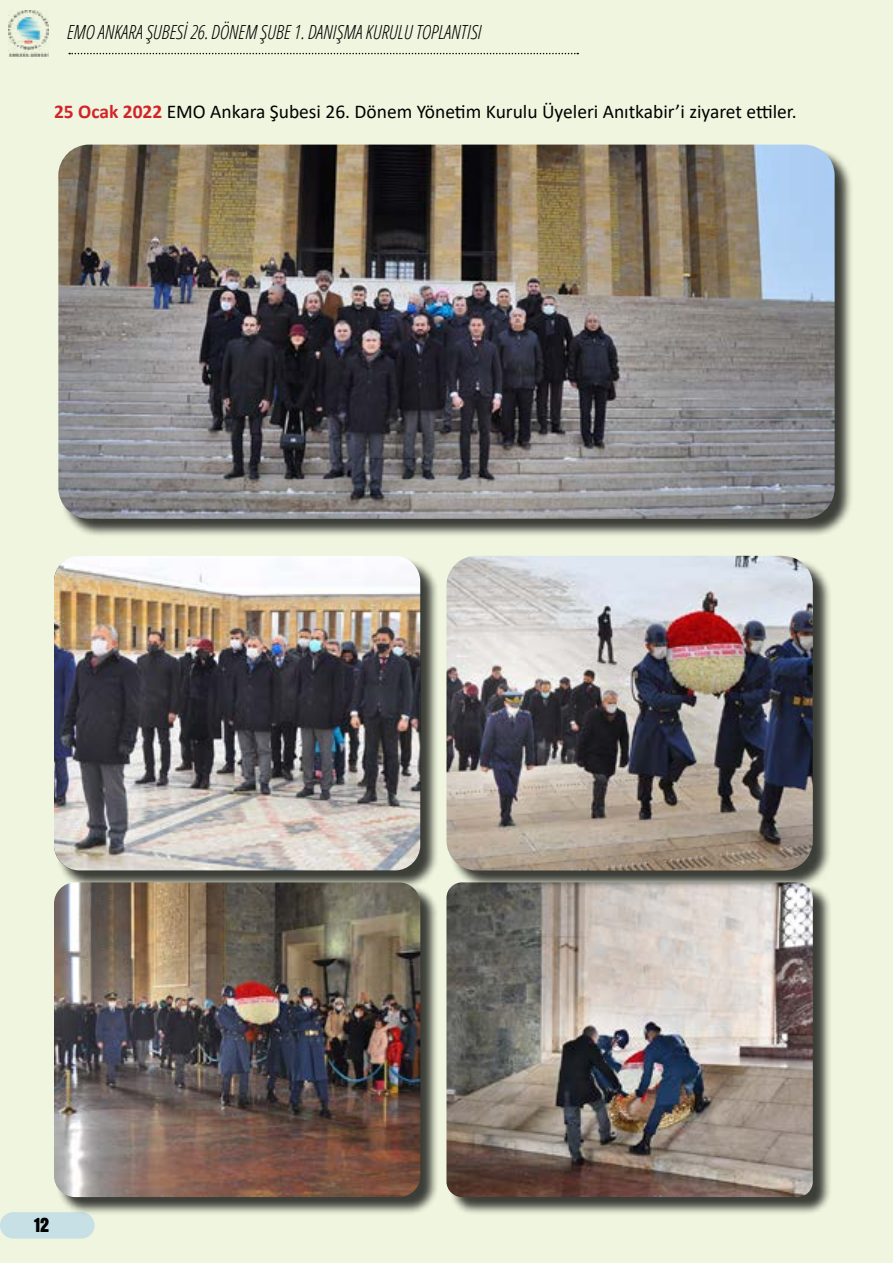
<style>
.page{position:relative;width:893px;height:1263px;background:#eff5de}
.page>*{position:absolute;margin:0;border:0;box-sizing:border-box;transform-origin:0 0}
.t1{font:19.5px "Calibri";color:#000}
.t2{font:italic 300 condensed 19.5px "Open Sans";color:#000}
.t3{font:18px "Anton";color:#000}
.s1{font-weight:700;color:#d2232a}
</style>
<div class="page">
<div style="left:0;top:1212px;width:95px;height:26px;background:#c7e0e6;border-radius:13px"></div>
<img style="left:9px;top:10px;width:40px;height:47px">
<svg style="left:69px;top:53px;width:509px;height:1px"></svg>
<div style="left:61px;top:147px;width:792px;height:390px;background:#000;opacity:.75"></div>
<img style="left:58px;top:145px;width:777px;height:374px">
<div style="left:57px;top:558px;width:382px;height:332px;background:#000;opacity:.75"></div>
<img style="left:54px;top:556px;width:366px;height:314px">
<div style="left:57px;top:885px;width:382px;height:331px;background:#000;opacity:.75"></div>
<img style="left:54px;top:882px;width:366px;height:315px">
<div style="left:449px;top:885px;width:383px;height:331px;background:#000;opacity:.75"></div>
<img style="left:446px;top:889px;width:367px;height:308px">
<div style="left:449px;top:558px;width:383px;height:332px;background:#000;opacity:.75"></div>
<img style="left:446px;top:556px;width:367px;height:314px">
<p class="t2" style="left:67px;top:19px;width:416px">EMO ANKARA ŞUBESİ 26. DÖNEM ŞUBE 1. DANIŞMA KURULU TOPLANTISI</p>
<p class="t1" style="left:54px;top:98px;width:744px"><span class="s1">25 Ocak 2022</span> EMO Ankara Şubesi 26. Dönem Yönetim Kurulu Üyeleri Anıtkabir’i ziyaret ettiler.</p>
<p class="t3" style="left:34px;top:1210px;width:17px">12</p>
</div>
